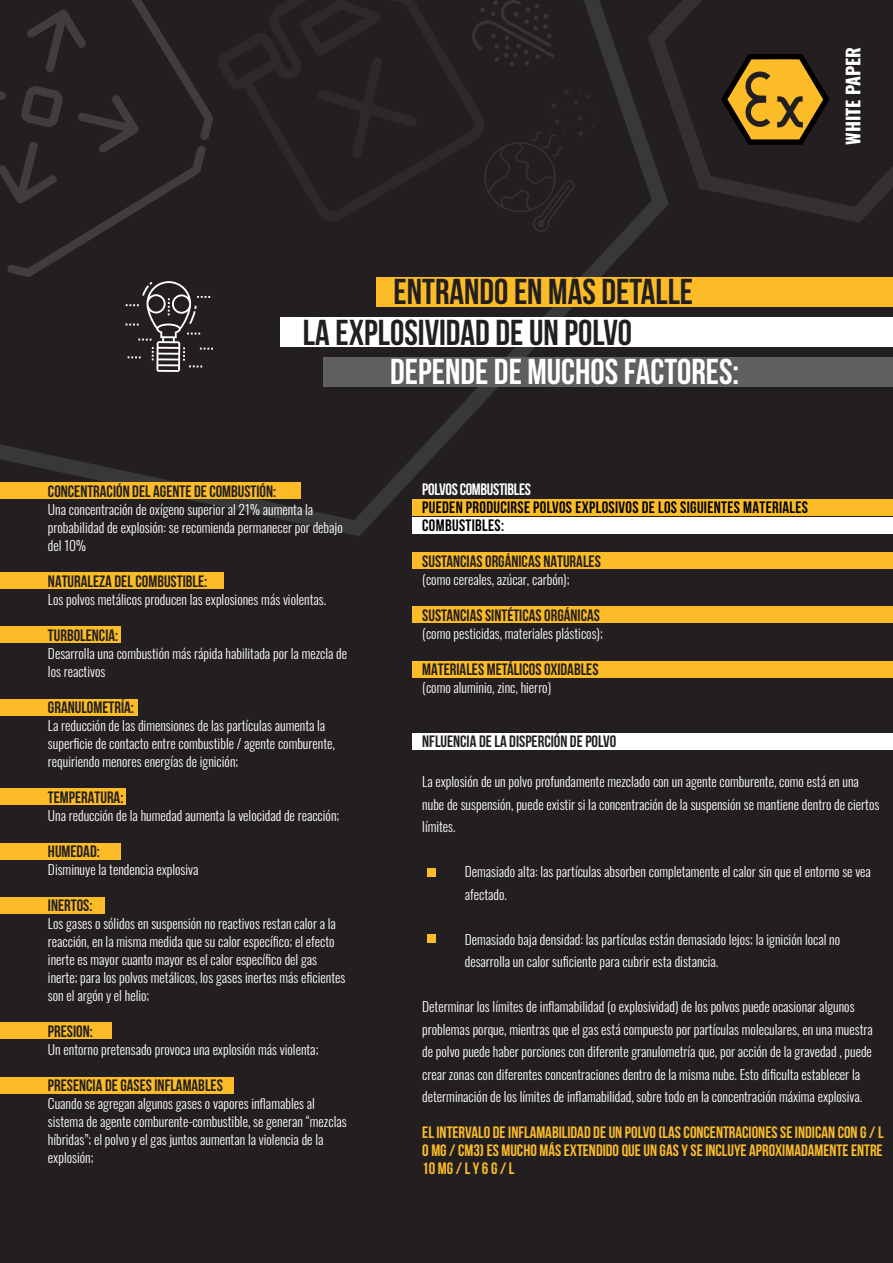
<style>
.page{position:relative;width:893px;height:1263px;background:#231f20}
.page>*{position:absolute;margin:0;border:0;box-sizing:border-box;transform-origin:0 0}
.t1{font:700 36px "Bebas Neue";color:#231f20}
.t2{font:700 36px "Bebas Neue";color:#fff}
.t3{font:18px "Oswald";color:#fff}
.t4{font:700 16.5px "Bebas Neue";color:#231f20}
.t5{font:700 16.5px/18px "Bebas Neue";color:#fbbc28;text-align:justify}
.t6{font:700 16.5px/18px "Bebas Neue";letter-spacing:.02em;color:#000103}
.t7{font:700 16.5px "Bebas Neue";letter-spacing:-.02em;color:#fff}
.t8{font:300 13.5px/18px "Oswald";color:#fff}
</style>
<div class="page">
<svg style="left:677px;top:0;width:216px;height:223px"></svg>
<svg style="left:712px;top:47px;width:126px;height:111px"></svg>
<svg style="left:0;top:0;width:677px;height:536px"></svg>
<div style="left:427px;top:868px;width:9px;height:9px;background:#fbbc28"></div>
<div style="left:427px;top:935px;width:9px;height:8px;background:#fbbc28"></div>
<svg style="left:487px;top:0;width:67px;height:67px"></svg>
<div style="left:560px;top:86px;width:13px;height:12px;background:#231f20;border-radius:3px"></div>
<svg style="left:482px;top:89px;width:118px;height:144px"></svg>
<svg style="left:282px;top:0;width:205px;height:224px"></svg>
<svg style="left:299px;top:0;width:118px;height:159px"></svg>
<svg style="left:0;top:0;width:282px;height:372px"></svg>
<div style="left:0;top:482px;width:301px;height:17px;background:#fbbc28"></div>
<div style="left:0;top:572px;width:224px;height:17px;background:#fbbc28"></div>
<div style="left:412px;top:499px;width:481px;height:16px;background:#fbbc28"></div>
<div style="left:412px;top:517px;width:481px;height:17px;background:#fff"></div>
<div style="left:412px;top:552px;width:481px;height:17px;background:#fbbc28"></div>
<div style="left:412px;top:606px;width:481px;height:17px;background:#fbbc28"></div>
<div style="left:412px;top:661px;width:481px;height:16px;background:#fbbc28"></div>
<div style="left:412px;top:733px;width:481px;height:16px;background:#fff"></div>
<div style="left:0;top:626px;width:120px;height:17px;background:#fbbc28"></div>
<div style="left:0;top:699px;width:138px;height:16px;background:#fbbc28"></div>
<div style="left:0;top:788px;width:126px;height:17px;background:#fbbc28"></div>
<div style="left:0;top:1077px;width:234px;height:17px;background:#fbbc28"></div>
<div style="left:0;top:843px;width:120px;height:17px;background:#fbbc28"></div>
<div style="left:0;top:897px;width:105px;height:17px;background:#fbbc28"></div>
<div style="left:0;top:1022px;width:112px;height:17px;background:#fbbc28"></div>
<div style="left:377px;top:277px;width:516px;height:30px;background:#fbbc28"></div>
<div style="left:281px;top:318px;width:612px;height:29px;background:#fff"></div>
<div style="left:323px;top:357px;width:570px;height:30px;background:#5f5f62"></div>
<p class="t1" style="left:394px;top:272px;width:301px">ENTRANDO EN MÁS DETALLE</p>
<p class="t1" style="left:303px;top:312px;width:331px">LA EXPLOSIVIDAD DE UN POLVO</p>
<p class="t2" style="left:390px;top:352px;width:351px">DEPENDE DE MUCHOS FACTORES:</p>
<p class="t3" style="left:837px;top:145px;width:99px;rotate:-90deg">WHITE PAPER</p>
<p class="t4" style="left:48px;top:482px;width:230px">CONCENTRACIÓN DEL AGENTE DE COMBUSTIÓN:</p>
<p class="t8" style="left:48px;top:499px;width:296px">Una concentración de oxígeno superior al 21% aumenta la probabilidad de explosión: se recomienda permanecer por debajo del 10%</p>
<p class="t4" style="left:48px;top:572px;width:161px">NATURALEZA DEL COMBUSTIBLE:</p>
<p class="t8" style="left:48px;top:589px;width:280px">Los polvos metálicos producen las explosiones más violentas.</p>
<p class="t4" style="left:48px;top:626px;width:72px">TURBOLENCIA:</p>
<p class="t8" style="left:48px;top:643px;width:301px">Desarrolla una combustión más rápida habilitada por la mezcla de los reactivos</p>
<p class="t4" style="left:48px;top:698px;width:87px">GRANULOMETRÍA:</p>
<p class="t8" style="left:48px;top:715px;width:288px">La reducción de las dimensiones de las partículas aumenta la superficie de contacto entre combustible / agente comburente, requiriendo menores energías de ignición;</p>
<p class="t4" style="left:48px;top:788px;width:77px">TEMPERATURA:</p>
<p class="t8" style="left:48px;top:805px;width:293px">Una reducción de la humedad aumenta la velocidad de reacción;</p>
<p class="t4" style="left:48px;top:842px;width:53px">HUMEDAD:</p>
<p class="t8" style="left:48px;top:859px;width:152px">Disminuye la tendencia explosiva</p>
<p class="t4" style="left:48px;top:896px;width:46px">INERTOS:</p>
<p class="t8" style="left:48px;top:913px;width:299px">Los gases o sólidos en suspensión no reactivos restan calor a la reacción, en la misma medida que su calor específico; el efecto inerte es mayor cuanto mayor es el calor específico del gas inerte; para los polvos metálicos, los gases inertes más eficientes son el argón y el helio;</p>
<p class="t4" style="left:48px;top:1022px;width:46px">PRESION:</p>
<p class="t8" style="left:48px;top:1039px;width:272px">Un entorno pretensado provoca una explosión más violenta;</p>
<p class="t4" style="left:48px;top:1076px;width:176px">PRESENCIA DE GASES INFLAMABLES</p>
<p class="t8" style="left:48px;top:1093px;width:300px">Cuando se agregan algunos gases o vapores inflamables al sistema de agente comburente-combustible, se generan “mezclas híbridas”; el polvo y el gas juntos aumentan la violencia de la explosión;</p>
<p class="t7" style="left:422px;top:480px;width:110px">POLVOS COMBUSTIBLES</p>
<p class="t6" style="left:422px;top:498px;width:387px">PUEDEN PRODUCIRSE POLVOS EXPLOSIVOS DE LOS SIGUIENTES MATERIALES<br>COMBUSTIBLES:</p>
<p class="t4" style="left:422px;top:552px;width:180px">SUSTANCIAS ORGÁNICAS NATURALES</p>
<p class="t8" style="left:422px;top:569px;width:149px">(como cereales, azúcar, carbón);</p>
<p class="t4" style="left:422px;top:606px;width:179px">SUSTANCIAS SINTÉTICAS ORGÁNICAS</p>
<p class="t8" style="left:422px;top:623px;width:182px">(como pesticidas, materiales plásticos);</p>
<p class="t4" style="left:422px;top:660px;width:178px">MATERIALES METÁLICOS OXIDABLES</p>
<p class="t8" style="left:422px;top:677px;width:130px">(como aluminio, zinc, hierro)</p>
<p class="t4" style="left:422px;top:732px;width:196px">NFLUENCIA DE LA DISPERCIÓN DE POLVO</p>
<p class="t8" style="left:422px;top:769px;width:459px;line-height:22.5px">La explosión de un polvo profundamente mezclado con un agente comburente, como está en una nube de suspensión, puede existir si la concentración de la suspensión se mantiene dentro de ciertos límites.</p>
<p class="t8" style="left:465px;top:859px;width:408px;line-height:22.5px">Demasiado alta: las partículas absorben completamente el calor sin que el entorno se vea afectado.</p>
<p class="t8" style="left:465px;top:927px;width:377px;line-height:22.5px">Demasiado baja densidad: las partículas están demasiado lejos; la ignición local no desarrolla un calor suficiente para cubrir esta distancia.</p>
<p class="t8" style="left:422px;top:994px;width:452px;line-height:22.5px">Determinar los límites de inflamabilidad (o explosividad) de los polvos puede ocasionar algunos problemas porque, mientras que el gas está compuesto por partículas moleculares, en una muestra de polvo puede haber porciones con diferente granulometría que, por acción de la gravedad , puede crear zonas con diferentes concentraciones dentro de la misma nube. Esto dificulta establecer la determinación de los límites de inflamabilidad, sobre todo en la concentración máxima explosiva.</p>
<p class="t5" style="left:422px;top:1123px;width:463px">EL INTERVALO DE INFLAMABILIDAD DE UN POLVO (LAS CONCENTRACIONES SE INDICAN CON G / L O MG / CM3) ES MUCHO MÁS EXTENDIDO QUE UN GAS Y SE INCLUYE APROXIMADAMENTE ENTRE 10 mg / L Y 6 g / L</p>
</div>
